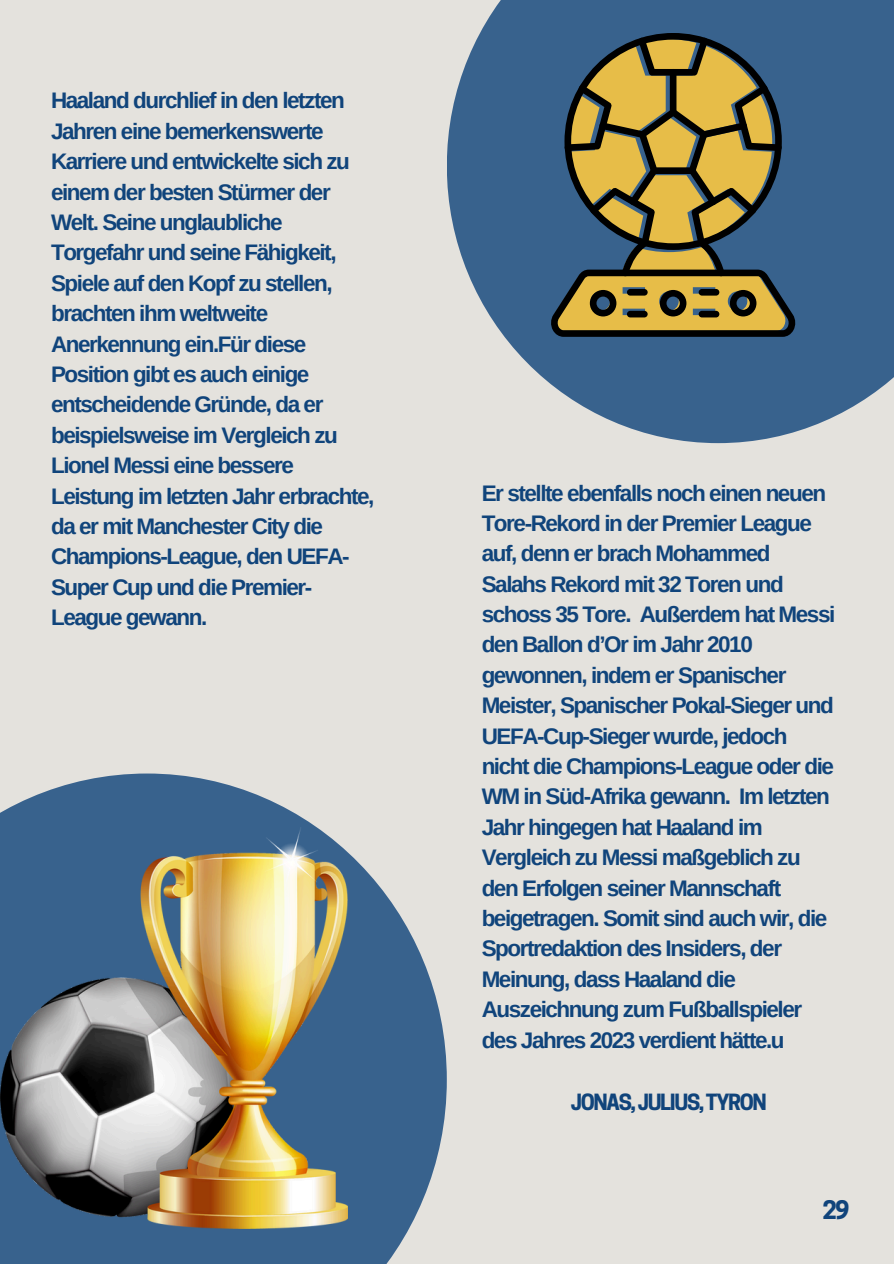
<style>
.page{position:relative;width:894px;height:1264px;background:#fff}
.page>*{position:absolute;margin:0;border:0;box-sizing:border-box;transform-origin:0 0}
.t1{font:700 24px "Cooper Hewitt";color:#10447b}
.t2{font:700 22.5px/30.5px "Arimo";letter-spacing:-.065em;color:#10447b}
.t3{font:700 21px "Cooper Hewitt";letter-spacing:-.065em;color:#10447b}
</style>
<div class="page">
<div style="left:0;top:0;width:893px;height:1263px;background:#e4e2dd"></div>
<svg style="left:0;top:773px;width:446px;height:490px;fill:#38628d"></svg>
<img style="left:0;top:827px;width:348px;height:401px">
<svg style="left:447px;top:0;width:446px;height:443px;fill:#38628d"></svg>
<svg style="left:549px;top:37px;width:246px;height:300px;background:#7e774e"></svg>
<p class="t2" style="left:51px;top:85px;width:325px">Haaland durchlief in den letzten<br>Jahren eine bemerkenswerte<br>Karriere und entwickelte sich zu einem der besten Stürmer der<br>Welt. Seine unglaubliche<br>Torgefahr und seine Fähigkeit,<br>Spiele auf den Kopf zu stellen, brachten ihm weltweite<br>Anerkennung ein.Für diese<br>Position gibt es auch einige entscheidende Gründe, da er beispielsweise im Vergleich zu<br>Lionel Messi eine bessere<br>Leistung im letzten Jahr erbrachte, da er mit Manchester City die<br>Champions-League, den UEFA-<br>Super Cup und die Premier-<br>League gewann.</p>
<p class="t2" style="left:481px;top:477px;width:355px">Er stellte ebenfalls noch einen neuen<br>Tore-Rekord in der Premier League auf, denn er brach Mohammed<br>Salahs Rekord mit 32 Toren und schoss 35 Tore. Außerdem hat Messi den Ballon d’Or im Jahr 2010 gewonnen, indem er Spanischer<br>Meister, Spanischer Pokal-Sieger und<br>UEFA-Cup-Sieger wurde, jedoch nicht die Champions-League oder die<br>WM in Süd-Afrika gewann. Im letzten<br>Jahr hingegen hat Haaland im<br>Vergleich zu Messi maßgeblich zu den Erfolgen seiner Mannschaft beigetragen. Somit sind auch wir, die<br>Sportredaktion des Insiders, der<br>Meinung, dass Haaland die<br>Auszeichnung zum Fußballspieler des Jahres 2023 verdient hätte.u</p>
<p class="t3" style="left:570px;top:1093px;width:197px">JONAS,JULIUS,TYRON</p>
<p class="t1" style="left:822px;top:1201px;width:29px">29</p>
</div>
